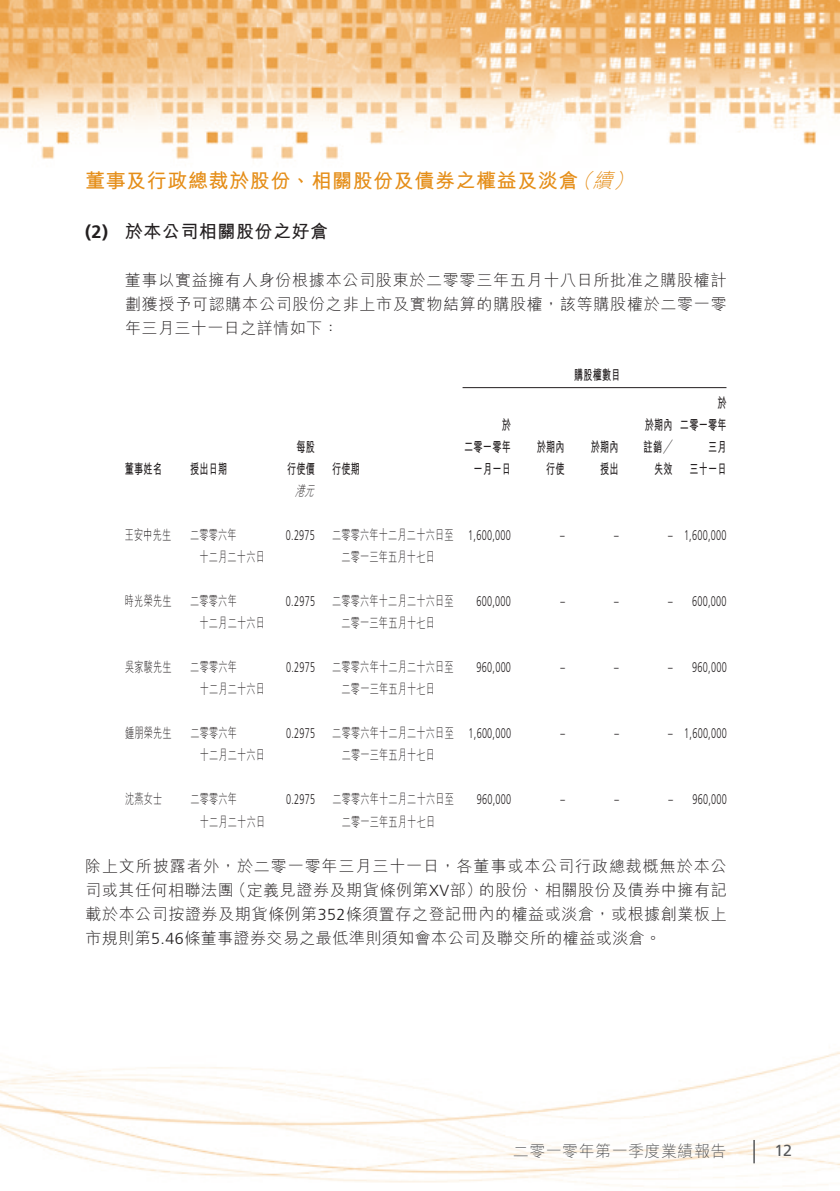
<style>
.page{position:relative;width:840px;height:1191px;background:#fff}
.page>*{position:absolute;margin:0;border:0;box-sizing:border-box;transform-origin:0 0}
.t1{font:700 20px "M Hei HK";letter-spacing:.03em;color:#e58e19}
.t2{font:700 18px "M Hei HK";letter-spacing:.03em;color:#231f20}
.t3{font:300 16px/24px "M Hei HK";letter-spacing:.03em;color:#231f20;text-align:justify}
.t4{font:300 16px "M Hei HK";letter-spacing:.03em;color:#57585a}
.t5{font:16px "Frutiger LT Std";color:#57585a}
.t6{font:300 14px/22px "M Hei HK";letter-spacing:.03em;color:#231f20;scale:.65 1}
.t7{font:300 14px "Frutiger LT Std";letter-spacing:.03em;color:#231f20;scale:.65 1}
.t8{font:700 14px/22px "M Hei HK";letter-spacing:.03em;color:#231f20;text-align:right;scale:.65 1}
.t9{font:italic 300 14px "M Hei HK";color:#231f20;scale:.65 1}
.s1{font-weight:300;font-style:italic}
.s2{font-family:"Frutiger LT Std"}
</style>
<div class="page">
<img style="left:0;top:0;width:839px;height:1188px">
<svg style="left:753px;top:1140px;width:1px;height:23px"></svg>
<hr style="left:462px;top:387px;width:264px;height:1px;background:#231f20">
<p class="t1" style="left:85px;top:166px;width:556px">董事及行政總裁於股份、相關股份及債券之權益及淡倉<span class="s1">（續）</span></p>
<p class="t2" style="left:85px;top:218px;width:244px"><span class="s2">(2)</span> 於本公司相關股份之好倉</p>
<p class="t3" style="left:125px;top:267px;width:603px">董事以實益擁有人身份根據本公司股東於二零零三年五月十八日所批准之購股權計劃獲授予可認購本公司股份之非上市及實物結算的購股權，該等購股權於二零一零年三月三十一日之詳情如下：</p>
<p class="t8" style="left:573px;top:363px;width:73px">購股權數目</p>
<p class="t8" style="left:125px;top:457px;width:59px">董事姓名</p>
<p class="t8" style="left:190px;top:457px;width:59px">授出日期</p>
<p class="t8" style="left:287px;top:435px;width:113px;text-align:left;text-indent:9px">每股<br>行使價 行使期</p>
<p class="t9" style="left:295px;top:481px;width:38px">港元</p>
<p class="t8" style="left:464px;top:413px;width:73px">於<br>二零一零年一月一日</p>
<p class="t8" style="left:536px;top:435px;width:44px">於期內行使</p>
<p class="t8" style="left:590px;top:435px;width:44px">於期內授出</p>
<p class="t8" style="left:643px;top:413px;width:46px">於期內註銷╱失效</p>
<p class="t8" style="left:679px;top:391px;width:73px">於<br>二零一零年三月<br>三十一日</p>
<p class="t6" style="left:125px;top:524px;width:73px">王安中先生</p>
<p class="t6" style="left:199px;top:524px;width:102px;text-indent:-9px">二零零六年<br>十二月二十六日</p>
<p class="t6" style="left:341px;top:524px;width:174px;text-indent:-55px"><span class="s2">0.2975</span> 二零零六年十二月二十六日至二零一三年五月十七日</p>
<p class="t7" style="left:468px;top:527px;width:67px">1,600,000</p>
<p class="t7" style="left:560px;top:527px;width:9px">–</p>
<p class="t7" style="left:613px;top:527px;width:8px">–</p>
<p class="t7" style="left:667px;top:527px;width:91px">– 1,600,000</p>
<p class="t6" style="left:125px;top:590px;width:73px">時光榮先生</p>
<p class="t6" style="left:199px;top:590px;width:102px;text-indent:-9px">二零零六年<br>十二月二十六日</p>
<p class="t6" style="left:341px;top:590px;width:174px;text-indent:-55px"><span class="s2">0.2975</span> 二零零六年十二月二十六日至二零一三年五月十七日</p>
<p class="t7" style="left:476px;top:593px;width:54px">600,000</p>
<p class="t7" style="left:560px;top:593px;width:8px">–</p>
<p class="t7" style="left:614px;top:593px;width:8px">–</p>
<p class="t7" style="left:667px;top:593px;width:91px">– 600,000</p>
<p class="t6" style="left:125px;top:656px;width:73px">吳家駿先生</p>
<p class="t6" style="left:199px;top:656px;width:102px;text-indent:-9px">二零零六年<br>十二月二十六日</p>
<p class="t6" style="left:341px;top:656px;width:174px;text-indent:-55px"><span class="s2">0.2975</span> 二零零六年十二月二十六日至二零一三年五月十七日</p>
<p class="t7" style="left:476px;top:659px;width:54px">960,000</p>
<p class="t7" style="left:560px;top:659px;width:9px">–</p>
<p class="t7" style="left:614px;top:659px;width:8px">–</p>
<p class="t7" style="left:667px;top:659px;width:91px">– 960,000</p>
<p class="t6" style="left:125px;top:722px;width:73px">鍾朋榮先生</p>
<p class="t6" style="left:200px;top:722px;width:102px;text-indent:-9px">二零零六年<br>十二月二十六日</p>
<p class="t6" style="left:341px;top:722px;width:174px;text-indent:-55px"><span class="s2">0.2975</span> 二零零六年十二月二十六日至二零一三年五月十七日</p>
<p class="t7" style="left:468px;top:725px;width:67px">1,600,000</p>
<p class="t7" style="left:560px;top:725px;width:8px">–</p>
<p class="t7" style="left:614px;top:725px;width:8px">–</p>
<p class="t7" style="left:668px;top:725px;width:91px">– 1,600,000</p>
<p class="t6" style="left:125px;top:788px;width:59px">沈燕女士</p>
<p class="t6" style="left:200px;top:788px;width:102px;text-indent:-9px">二零零六年<br>十二月二十六日</p>
<p class="t6" style="left:341px;top:788px;width:174px;text-indent:-55px"><span class="s2">0.2975</span> 二零零六年十二月二十六日至二零一三年五月十七日</p>
<p class="t7" style="left:476px;top:791px;width:54px">960,000</p>
<p class="t7" style="left:560px;top:791px;width:9px">–</p>
<p class="t7" style="left:614px;top:791px;width:8px">–</p>
<p class="t7" style="left:668px;top:791px;width:91px">– 960,000</p>
<p class="t3" style="left:85px;top:853px;width:642px">除上文所披露者外，於二零一零年三月三十一日，各董事或本公司行政總裁概無於本公司或其任何相聯法團（定義見證券及期貨條例第<span class="s2">XV</span>部）的股份、相關股份及債券中擁有記載於本公司按證券及期貨條例第<span class="s2">352</span>條須置存之登記冊內的權益或淡倉，或根據創業板上市規則第<span class="s2">5.46</span>條董事證券交易之最低準則須知會本公司及聯交所的權益或淡倉。</p>
<p class="t4" style="left:512px;top:1140px;width:215px">二零一零年第一季度業績報告</p>
<p class="t5" style="left:773px;top:1141px;width:19px">12</p>
</div>
